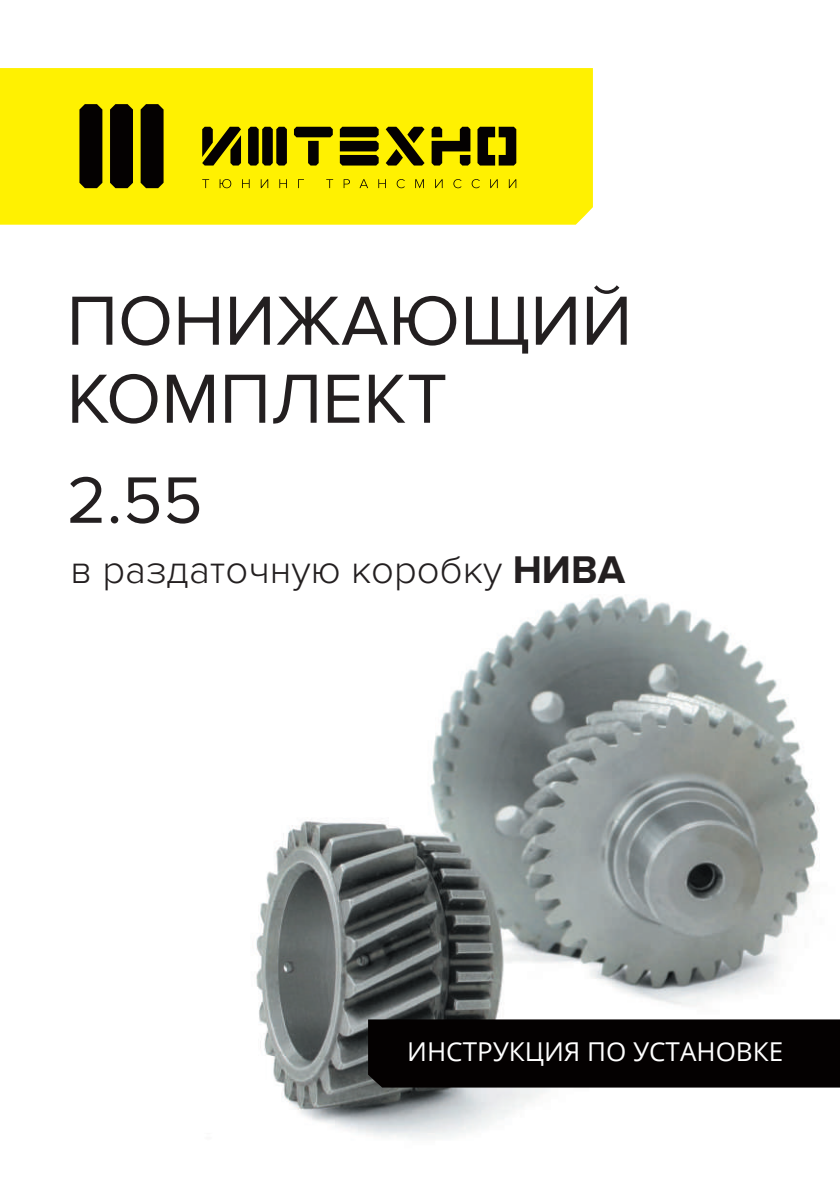
<style>
.page{position:relative;width:840px;height:1191px;background:#fff}
.page>*{position:absolute;margin:0;border:0;box-sizing:border-box;transform-origin:0 0}
.t1{font:72px/78px "Proxima Nova";color:#231f20}
.t2{font:68px "Proxima Nova";color:#231f20}
.t3{font:300 40px "Proxima Nova";color:#231f20}
.t4{font:26px "Open Sans";color:#fff}
.s1{font-weight:700}
</style>
<div class="page">
<img style="left:256px;top:596px;width:583px;height:542px">
<div style="left:368px;top:1019px;width:471px;height:68px;background:#040101"></div>
<div style="left:0;top:68px;width:592px;height:157px;background:#fff101"></div>
<svg style="left:202px;top:179px;width:7px;height:9px"></svg>
<svg style="left:219px;top:179px;width:12px;height:9px"></svg>
<svg style="left:242px;top:179px;width:7px;height:9px"></svg>
<svg style="left:260px;top:179px;width:8px;height:9px"></svg>
<svg style="left:279px;top:179px;width:8px;height:9px"></svg>
<svg style="left:298px;top:179px;width:6px;height:9px"></svg>
<svg style="left:326px;top:179px;width:7px;height:9px"></svg>
<svg style="left:343px;top:179px;width:7px;height:9px"></svg>
<svg style="left:359px;top:179px;width:9px;height:9px"></svg>
<svg style="left:378px;top:179px;width:7px;height:9px"></svg>
<svg style="left:396px;top:179px;width:8px;height:9px"></svg>
<svg style="left:415px;top:179px;width:9px;height:9px"></svg>
<svg style="left:435px;top:179px;width:7px;height:9px"></svg>
<svg style="left:453px;top:179px;width:8px;height:9px"></svg>
<svg style="left:471px;top:179px;width:8px;height:9px"></svg>
<svg style="left:490px;top:179px;width:7px;height:9px"></svg>
<svg style="left:508px;top:179px;width:8px;height:9px"></svg>
<svg style="left:477px;top:127px;width:39px;height:38px"></svg>
<svg style="left:202px;top:127px;width:39px;height:38px"></svg>
<svg style="left:339px;top:127px;width:39px;height:38px"></svg>
<svg style="left:385px;top:127px;width:39px;height:38px"></svg>
<svg style="left:431px;top:127px;width:39px;height:38px"></svg>
<svg style="left:248px;top:127px;width:39px;height:38px"></svg>
<svg style="left:294px;top:127px;width:38px;height:38px"></svg>
<svg style="left:79px;top:104px;width:23px;height:84px;background:#100c01"></svg>
<svg style="left:110px;top:104px;width:23px;height:84px;background:#0c0801"></svg>
<svg style="left:140px;top:104px;width:23px;height:84px;background:#110e01"></svg>
<h1 class="t1" style="left:67px;top:283px;width:566px">Понижающий комплект</h1>
<h2 class="t2" style="left:67px;top:461px;width:137px">2.55</h2>
<p class="t3" style="left:70px;top:547px;width:555px">в раздаточную коробку <span class="s1">НИВА</span></p>
<p class="t4" style="left:407px;top:1033px;width:377px">ИНСТРУКЦИЯ ПО УСТАНОВКЕ</p>
</div>
